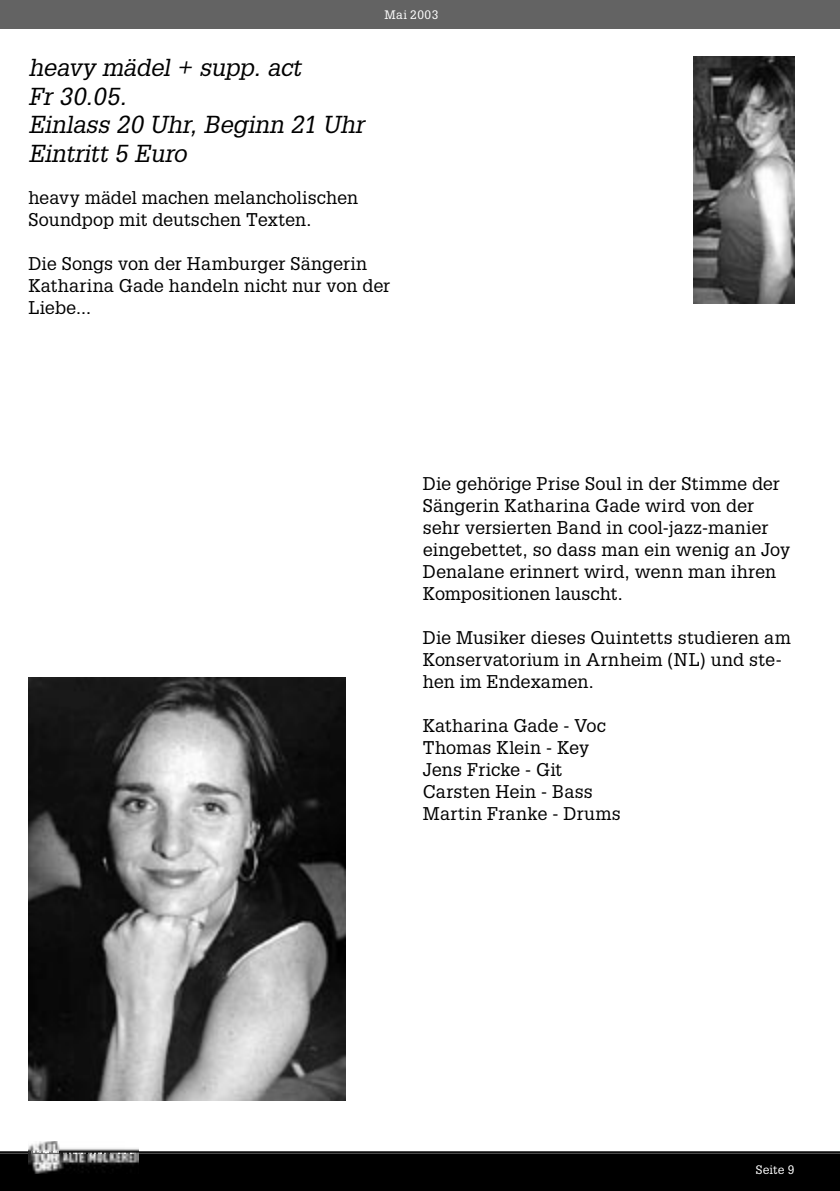
<style>
.page{position:relative;width:840px;height:1191px;background:#fff}
.page>*{position:absolute;margin:0;border:0;box-sizing:border-box;transform-origin:0 0}
.t1{font:italic 24px/28.8px "Glypha";letter-spacing:-.01em;color:#000}
.t2{font:18px/22px "Glypha";letter-spacing:.005em;color:#000}
.t3{font:12px "Glypha";letter-spacing:.03em;color:#fff}
</style>
<div class="page">
<img style="left:693px;top:57px;width:101px;height:247px">
<img style="left:28px;top:677px;width:317px;height:423px">
<svg style="left:0;top:1151px;width:839px;height:40px;background:#030303"></svg>
<div style="left:0;top:0;width:839px;height:28px;background:#636363"></div>
<img style="left:28px;top:1141px;width:111px;height:10px">
<img style="left:28px;top:1151px;width:111px;height:23px">
<p class="t3" style="left:384px;top:7px;width:55px">Mai 2003</p>
<h1 class="t1" style="left:28px;top:52px;width:337px">heavy mädel + supp. act<br>Fr 30.05.<br>Einlass 20 Uhr, Beginn 21 Uhr<br>Eintritt 5 Euro</h1>
<p class="t2" style="left:28px;top:186px;width:331px">heavy mädel machen melancholischen<br>Soundpop mit deutschen Texten.</p>
<p class="t2" style="left:28px;top:252px;width:363px">Die Songs von der Hamburger Sängerin<br>Katharina Gade handeln nicht nur von der<br>Liebe...</p>
<p class="t2" style="left:422px;top:472px;width:368px">Die gehörige Prise Soul in der Stimme der Sängerin Katharina Gade wird von der sehr versierten Band in cool-jazz-manier eingebettet, so dass man ein wenig an Joy Denalane erinnert wird, wenn man ihren Kompositionen lauscht.</p>
<p class="t2" style="left:422px;top:626px;width:369px">Die Musiker dieses Quintetts studieren am<br>Konservatorium in Arnheim (NL) und ste&shy;hen im Endexamen.</p>
<p class="t2" style="left:422px;top:714px;width:199px">Katharina Gade - Voc<br>Thomas Klein - Key<br>Jens Fricke - Git<br>Carsten Hein - Bass<br>Martin Franke - Drums</p>
<p class="t3" style="left:755px;top:1162px;width:40px">Seite 9</p>
</div>
